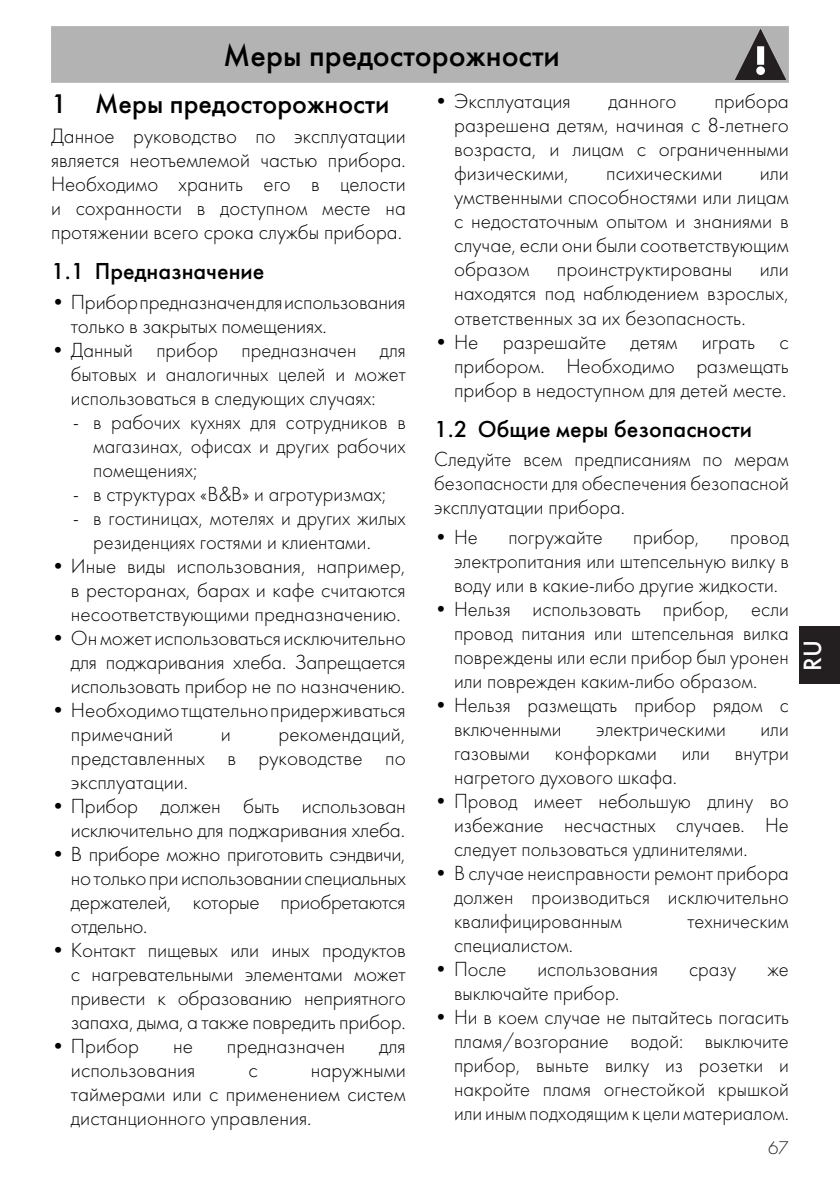
<style>
.page{position:relative;width:840px;height:1191px;background:#fff}
.page>*{position:absolute;margin:0;border:0;box-sizing:border-box;transform-origin:0 0}
.t1{font:500 32px "Futura";color:#000}
.t2{font:500 28px "Futura";color:#000}
.t3{font:500 26px "Futura";color:#fff}
.t4{font:500 24px "Futura";color:#000}
.t5{font:300 21.6px/24px "Futura";color:#000;text-align:justify}
.t6{font:300 21.2px/24px "Futura";color:#000;text-align:justify}
.t7{font:300 19px "Futura";color:#231f20}
</style>
<div class="page">
<div style="left:799px;top:626px;width:40px;height:58px;background:#231f20"></div>
<div style="left:51px;top:26px;width:737px;height:57px;background:#b3b3b3"></div>
<svg style="left:734px;top:29px;width:51px;height:51px;background:#797778"></svg>
<h1 class="t1" style="left:223px;top:36px;width:338px">Меры предосторожности</h1>
<h2 class="t2" style="left:51px;top:87px;width:339px">1 Меры предосторожности</h2>
<p class="t5" style="left:51px;top:124px;width:356px">Данное руководство по эксплуатации является неотъемлемой частью прибора.<br>Необходимо хранить его в целости и сохранности в доступном месте на протяжении всего срока службы прибора.</p>
<p class="t4" style="left:51px;top:257px;width:215px">1.1 Предназначение</p>
<p class="t6" style="left:71px;top:290px;width:336px;text-indent:-20px">• Прибор предназначен для использования только в закрытых помещениях.</p>
<p class="t6" style="left:71px;top:338px;width:336px;text-indent:-20px">• Данный прибор предназначен для бытовых и аналогичных целей и может использоваться в следующих случаях:</p>
<p class="t6" style="left:93px;top:410px;width:314px;text-indent:-20px">- в рабочих кухнях для сотрудников в магазинах, офисах и других рабочих помещениях;</p>
<p class="t6" style="left:73px;top:482px;width:314px">- в структурах «B&amp;B» и агротуризмах;</p>
<p class="t6" style="left:93px;top:506px;width:314px;text-indent:-20px">- в гостиницах, мотелях и других жилых резиденциях гостями и клиентами.</p>
<p class="t6" style="left:71px;top:554px;width:336px;text-indent:-20px">• Иные виды использования, например, в ресторанах, барах и кафе считаются несоответствующими предназначению.</p>
<p class="t6" style="left:71px;top:626px;width:336px;text-indent:-20px">• Он может использоваться исключительно для поджаривания хлеба. Запрещается использовать прибор не по назначению.</p>
<p class="t6" style="left:71px;top:698px;width:336px;text-indent:-20px">• Необходимо тщательно придерживаться примечаний</p>
<p class="t6" style="left:454px;top:90px;width:336px;text-indent:260px">прибора разрешена детям, начиная с 8-летнего возраста, и лицам с ограниченными физическими,</p>
<p class="t6" style="left:434px;top:90px;width:138px">• Эксплуатация</p>
<p class="t6" style="left:608px;top:90px;width:69px">данного</p>
<p class="t6" style="left:606px;top:162px;width:118px">психическими</p>
<p class="t6" style="left:454px;top:162px;width:336px;text-indent:305px">или умственными способностями или лицам с недостаточным опытом и знаниями в случае, если они были соответствующим образом</p>
<p class="t6" style="left:454px;top:257px;width:336px;text-indent:305px">или находятся под наблюдением взрослых, ответственных за их безопасность.</p>
<p class="t6" style="left:454px;top:329px;width:336px;text-indent:-20px">• Не разрешайте детям играть с прибором. Необходимо размещать прибор в недоступном для детей месте.</p>
<p class="t4" style="left:434px;top:414px;width:319px">1.2 Общие меры безопасности</p>
<p class="t6" style="left:434px;top:447px;width:356px">Следуйте всем предписаниям по мерам безопасности для обеспечения безопасной эксплуатации прибора.</p>
<p class="t6" style="left:434px;top:525px;width:45px">• Не</p>
<p class="t6" style="left:508px;top:525px;width:96px">погружайте</p>
<p class="t6" style="left:633px;top:525px;width:68px">прибор,</p>
<p class="t6" style="left:556px;top:257px;width:177px">проинструктированы</p>
<p class="t6" style="left:454px;top:525px;width:336px;text-indent:276px">провод электропитания или штепсельную вилку в воду или в какие-либо другие жидкости.</p>
<p class="t6" style="left:454px;top:597px;width:336px;text-indent:-20px">• Нельзя использовать прибор, если провод питания или штепсельная вилка повреждены или если прибор был уронен или поврежден каким-либо образом.</p>
<p class="t6" style="left:454px;top:693px;width:336px;text-indent:-20px">• Нельзя размещать прибор рядом с включенными</p>
<p class="t6" style="left:596px;top:717px;width:131px">электрическими</p>
<p class="t6" style="left:454px;top:717px;width:336px;text-indent:306px">или газовыми конфорками или внутри нагретого духового шкафа.</p>
<p class="t6" style="left:454px;top:789px;width:336px;text-indent:-20px">• Провод имеет небольшую длину во избежание несчастных случаев. Не следует пользоваться удлинителями.</p>
<p class="t6" style="left:454px;top:861px;width:336px;text-indent:-20px">• В случае неисправности ремонт прибора должен производиться исключительно квалифицированным</p>
<p class="t6" style="left:71px;top:722px;width:336px;text-indent:207px">рекомендаций, представленных в руководстве по эксплуатации.</p>
<p class="t6" style="left:51px;top:794px;width:356px;text-align:right">• Прибор должен быть использован исключительно для поджаривания хлеба.</p>
<p class="t6" style="left:71px;top:842px;width:336px;text-indent:-20px">• В приборе можно приготовить сэндвичи, но только при использовании специальных держателей, которые приобретаются отдельно.</p>
<p class="t6" style="left:71px;top:938px;width:336px;text-indent:-20px">• Контакт пищевых или иных продуктов с нагревательными элементами может привести к образованию неприятного запаха, дыма, а также повредить прибор.</p>
<p class="t6" style="left:51px;top:1034px;width:90px">• Прибор</p>
<p class="t6" style="left:173px;top:1034px;width:21px">не</p>
<p class="t6" style="left:227px;top:1034px;width:120px">предназначен</p>
<p class="t6" style="left:379px;top:1034px;width:28px">для</p>
<p class="t6" style="left:71px;top:1058px;width:126px">использования</p>
<p class="t6" style="left:248px;top:1058px;width:11px">с</p>
<p class="t6" style="left:221px;top:722px;width:12px">и</p>
<p class="t6" style="left:687px;top:909px;width:103px">техническим</p>
<p class="t6" style="left:454px;top:933px;width:120px">специалистом.</p>
<p class="t6" style="left:434px;top:957px;width:74px">• После</p>
<p class="t6" style="left:537px;top:957px;width:122px">использования</p>
<p class="t6" style="left:688px;top:957px;width:49px">сразу</p>
<p class="t6" style="left:767px;top:957px;width:23px">же</p>
<p class="t6" style="left:454px;top:981px;width:167px">выключайте прибор.</p>
<p class="t6" style="left:454px;top:1005px;width:336px;text-indent:-20px">• Ни в коем случае не пытайтесь погасить пламя/возгорание водой: выключите прибор, выньте вилку из розетки и накройте пламя огнестойкой крышкой или иным подходящим к цели материалом.</p>
<p class="t6" style="left:71px;top:1058px;width:336px;text-indent:240px">наружными таймерами или с применением систем дистанционного управления.</p>
<p class="t7" style="left:767px;top:1136px;width:22px">67</p>
<p class="t3" style="left:796px;top:671px;width:32px;rotate:-90deg">RU</p>
</div>
